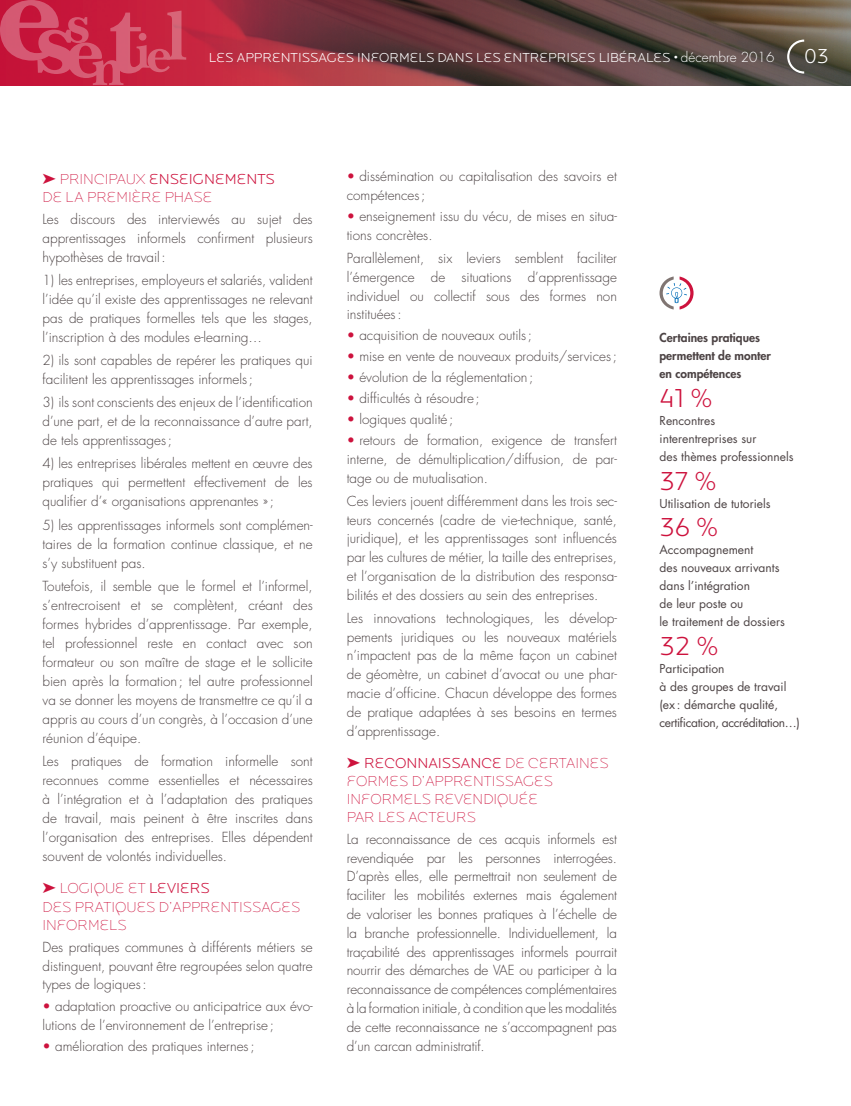
<style>
.page{position:relative;width:851px;height:1106px;background:#fff}
.page>*{position:absolute;margin:0;border:0;box-sizing:border-box;transform-origin:0 0}
.ESS_HORS_TEXTE_texte{font:300 27px "Locator Display";color:#cd123d}
.t1{font:300 21px "Locator Display";color:#fff}
.t2{font:200 15px/18.1px "Locator Display";color:#cd123d}
.ESS_TEXTE_COURANT{font:300 13.5px/18.8px "Futura Std";color:#4c4344;text-align:justify}
.t3{font:300 13.5px "Locator Display";color:#fff}
.ESS_HORS_TEXTE_texte-2{font:12px/18px "Futura Std";color:#4c4344}
.ESS_HORS_TEXTE_texte-3{font:800 12px/18px "Futura Std";color:#4c4344}
.s1{font-family:"Futura Std"}
.s2{font-weight:300}
.s3{color:#cd123d}
</style>
<div class="page">
<svg style="left:186px;top:0;width:664px;height:85px;background:#703e3f"></svg>
<svg style="left:1px;top:0;width:185px;height:85px;background:#cb3250"></svg>
<svg style="left:0;top:0;width:1px;height:85px"></svg>
<svg style="left:787px;top:40px;width:17px;height:34px"></svg>
<svg style="left:659px;top:276px;width:34px;height:33px"></svg>
<p class="t3" style="left:209px;top:49px;width:567px">LES APPRENTISSAGES INFORMELS DANS LES ENTREPRISES LIBÉRALES • <span class="s1">décembre 2016</span></p>
<h2 class="t1" style="left:804px;top:43px;width:26px">03</h2>
<p class="t2" style="left:43px;top:169px;width:234px">➤ PRINCIPAUX <span class="s2">ENSEIGNEMENTS<br></span>DE LA PREMIÈRE PHASE</p>
<p class="ESS_TEXTE_COURANT" style="left:43px;top:210px;width:271px">Les discours des interviewés au sujet des apprentissages informels confirment plusieurs hypothèses de travail:</p>
<p class="ESS_TEXTE_COURANT" style="left:43px;top:271px;width:272px">1) les entreprises, employeurs et salariés, valident l’idée qu’il existe des apprentissages ne relevant pas de pratiques formelles tels que les stages, l’inscription à des modules e-learning…</p>
<p class="ESS_TEXTE_COURANT" style="left:43px;top:351px;width:272px">2) ils sont capables de repérer les pratiques qui facilitent les apprentissages informels;</p>
<p class="ESS_TEXTE_COURANT" style="left:43px;top:393px;width:272px">3) ils sont conscients des enjeux de l’identification d’une part, et de la reconnaissance d’autre part, de tels apprentissages;</p>
<p class="ESS_TEXTE_COURANT" style="left:43px;top:454px;width:271px">4) les entreprises libérales mettent en œuvre des pratiques qui permettent effectivement de les qualifier d’« organisations apprenantes »;</p>
<p class="ESS_TEXTE_COURANT" style="left:43px;top:515px;width:272px">5) les apprentissages informels sont complémen&shy;taires de la formation continue classique, et ne s’y substituent pas.</p>
<p class="ESS_TEXTE_COURANT" style="left:43px;top:577px;width:272px">Toutefois, il semble que le formel et l’informel, s’entrecroisent et se complètent, créant des formes hybrides d’apprentissage. Par exemple, tel professionnel reste en contact avec son formateur ou son maître de stage et le sollicite bien après la formation ; tel autre professionnel va se donner les moyens de transmettre ce qu’il a appris au cours d’un congrès, à l’occasion d’une réunion d’équipe.</p>
<p class="ESS_TEXTE_COURANT" style="left:43px;top:752px;width:272px">Les pratiques de formation informelle sont reconnues comme essentielles et nécessaires à l’intégration et à l’adaptation des pratiques de travail, mais peinent à être inscrites dans l’organisation des entreprises. Elles dépendent souvent de volontés individuelles.</p>
<p class="t2" style="left:43px;top:878px;width:259px">➤ LOGIQUE ET <span class="s2">LEVIERS<br></span>DES PRATIQUES D’APPRENTISSAGES<br>INFORMELS</p>
<p class="ESS_TEXTE_COURANT" style="left:43px;top:937px;width:271px">Des pratiques communes à différents métiers se distinguent, pouvant être regroupées selon quatre types de logiques:</p>
<p class="ESS_TEXTE_COURANT" style="left:43px;top:996px;width:272px"><span class="s3">•</span> adaptation proactive ou anticipatrice aux évo&shy;lutions de l’environnement de l’entreprise;</p>
<p class="ESS_TEXTE_COURANT" style="left:43px;top:1036px;width:213px"><span class="s3">•</span> amélioration des pratiques internes;</p>
<p class="ESS_TEXTE_COURANT" style="left:347px;top:167px;width:272px"><span class="s3">•</span> dissémination ou capitalisation des savoirs et compétences;</p>
<p class="ESS_TEXTE_COURANT" style="left:347px;top:207px;width:272px"><span class="s3">•</span> enseignement issu du vécu, de mises en situa&shy;tions concrètes.</p>
<p class="ESS_TEXTE_COURANT" style="left:347px;top:249px;width:272px">Parallèlement, six leviers semblent faciliter l’émergence de situations d’apprentissage individuel ou collectif sous des formes non instituées:</p>
<p class="ESS_TEXTE_COURANT" style="left:347px;top:326px;width:187px"><span class="s3">•</span> acquisition de nouveaux outils;</p>
<p class="ESS_TEXTE_COURANT" style="left:347px;top:347px;width:271px"><span class="s3">•</span> mise en vente de nouveaux produits/services;</p>
<p class="ESS_TEXTE_COURANT" style="left:347px;top:368px;width:188px"><span class="s3">•</span> évolution de la réglementation ;</p>
<p class="ESS_TEXTE_COURANT" style="left:347px;top:389px;width:134px"><span class="s3">•</span> difficultés à résoudre;</p>
<p class="ESS_TEXTE_COURANT" style="left:347px;top:410px;width:108px"><span class="s3">•</span> logiques qualité;</p>
<p class="ESS_TEXTE_COURANT" style="left:347px;top:431px;width:272px"><span class="s3">•</span> retours de formation, exigence de transfert interne, de démultiplication/diffusion, de par&shy;tage ou de mutualisation.</p>
<p class="ESS_TEXTE_COURANT" style="left:347px;top:492px;width:272px">Ces leviers jouent différemment dans les trois sec&shy;teurs concernés (cadre de vie-technique, santé, juridique), et les apprentissages sont influencés par les cultures de métier, la taille des entreprises, et l’organisation de la distribution des responsa&shy;bilités et des dossiers au sein des entreprises.</p>
<p class="ESS_TEXTE_COURANT" style="left:347px;top:609px;width:272px">Les innovations technologiques, les dévelop&shy;pements juridiques ou les nouveaux matériels n’impactent pas de la même façon un cabinet de géomètre, un cabinet d’avocat ou une phar&shy;macie d’officine. Chacun développe des formes de pratique adaptées à ses besoins en termes d’apprentissage.</p>
<p class="t2" style="left:347px;top:753px;width:263px">➤ <span class="s2">RECONNAISSANCE</span> DE CERTAINES<br>FORMES D’APPRENTISSAGES<br>INFORMELS REVENDIQUÉE<br>PAR LES ACTEURS</p>
<p class="ESS_TEXTE_COURANT" style="left:347px;top:830px;width:272px">La reconnaissance de ces acquis informels est revendiquée par les personnes interrogées.<br>D’après elles, elle permettrait non seulement de faciliter les mobilités externes mais également de valoriser les bonnes pratiques à l’échelle de la branche professionnelle. Individuellement, la traçabilité des apprentissages informels pourrait nourrir des démarches de VAE ou participer à la reconnaissance de compétences complémentaires à la formation initiale, à condition que les modalités de cette reconnaissance ne s’accompagnent pas d’un carcan administratif.</p>
<p class="ESS_HORS_TEXTE_texte-3" style="left:659px;top:329px;width:113px">Certaines pratiques permettent de monter en compétences</p>
<p class="ESS_HORS_TEXTE_texte" style="left:659px;top:382px;width:55px">41%</p>
<p class="ESS_HORS_TEXTE_texte-2" style="left:659px;top:412px;width:136px">Rencontres interentreprises sur<br>des thèmes professionnels</p>
<p class="ESS_HORS_TEXTE_texte" style="left:659px;top:464px;width:59px">37 %</p>
<p class="ESS_HORS_TEXTE_texte-2" style="left:659px;top:494px;width:113px">Utilisation de tutoriels</p>
<p class="ESS_HORS_TEXTE_texte" style="left:659px;top:511px;width:61px">36 %</p>
<p class="ESS_HORS_TEXTE_texte-2" style="left:659px;top:541px;width:127px">Accompagnement<br>des nouveaux arrivants dans l’intégration<br>de leur poste ou<br>le traitement de dossiers</p>
<p class="ESS_HORS_TEXTE_texte" style="left:659px;top:630px;width:61px">32 %</p>
<p class="ESS_HORS_TEXTE_texte-2" style="left:659px;top:660px;width:142px">Participation<br>à des groupes de travail (ex : démarche qualité, certification, accréditation…)</p>
</div>
